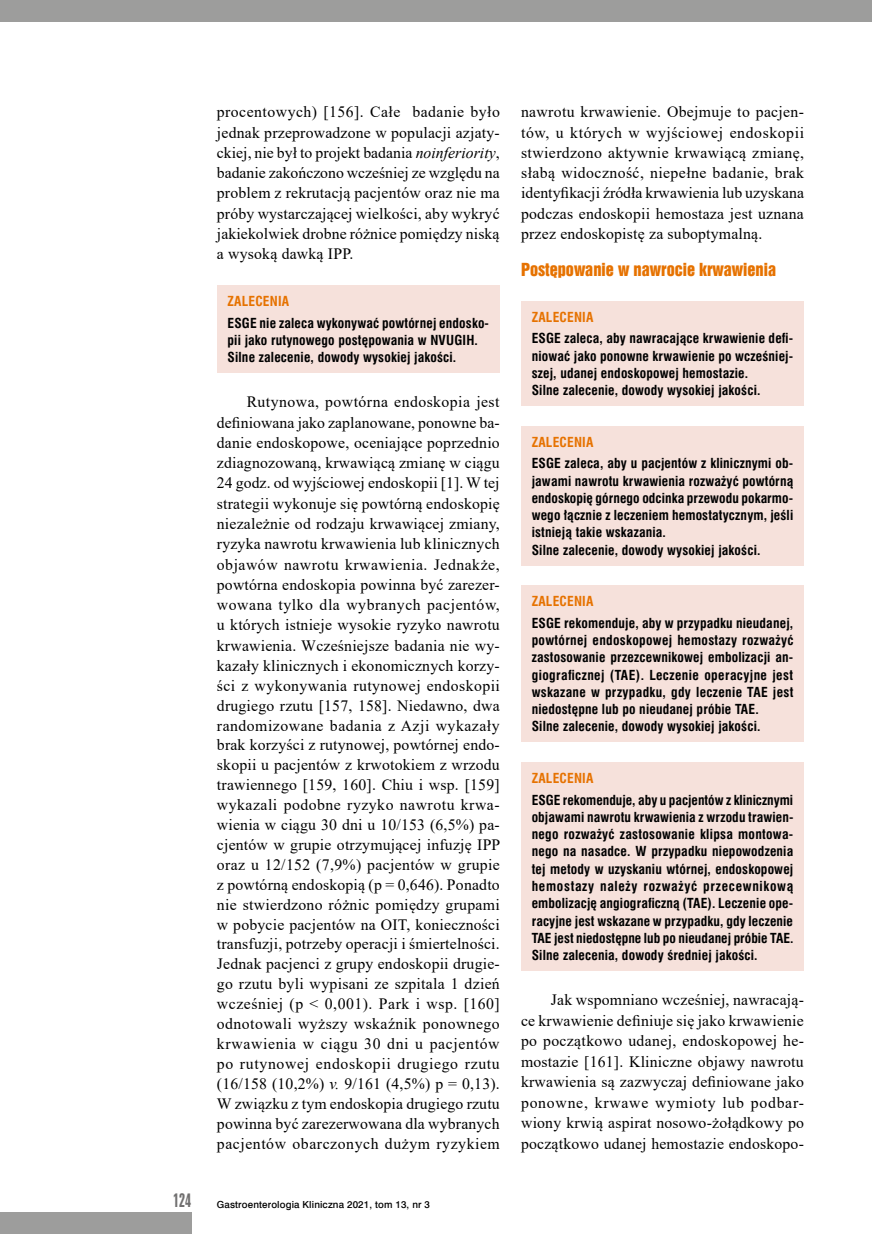
<style>
.page{position:relative;width:872px;height:1234px;background:#fff}
.page>*{position:absolute;margin:0;border:0;box-sizing:border-box;transform-origin:0 0}
.t1{font:18px "Swis 924 EU";color:#706f6f}
.t2{font:16.5px "Swis 921 EU";color:#e67200}
.t3{font:15.75px/20.1px "Times New Roman";letter-spacing:.015em;color:#000;text-align:justify}
.t4{font:700 13.5px/17.2px "Swis 721 Cn EU";letter-spacing:.01em;color:#000}
.t5{font:700 13.5px "Swis 721 Cn EU";letter-spacing:.015em;color:#e67200}
.t6{font:9.75px "Swis 721 Md EU";letter-spacing:.015em;color:#000}
.s1{font-style:italic}
</style>
<div class="page">
<div style="left:0;top:0;width:872px;height:21px;background:#9d9d9c"></div>
<div style="left:0;top:1212px;width:191px;height:21px;background:#9d9d9c"></div>
<div style="left:217px;top:285px;width:283px;height:88px;background:#f6e1db"></div>
<div style="left:521px;top:301px;width:283px;height:104px;background:#f6e1db"></div>
<div style="left:521px;top:426px;width:283px;height:139px;background:#f6e1db"></div>
<div style="left:521px;top:585px;width:283px;height:157px;background:#f6e1db"></div>
<div style="left:521px;top:762px;width:283px;height:208px;background:#f6e1db"></div>
<p class="t3" style="left:217px;top:101px;width:284px">procentowych) [156]. Całe badanie było jednak przeprowadzone w populacji azjaty&shy;ckiej, nie był to projekt badania <span class="s1">noinferiority</span>, badanie zakończono wcześniej ze względu na problem z rekrutacją pacjentów oraz nie ma próby wystarczającej wielkości, aby wykryć jakiekolwiek drobne różnice pomiędzy niską a wysoką dawką IPP.</p>
<p class="t5" style="left:227px;top:293px;width:63px">ZALECENIA</p>
<p class="t4" style="left:227px;top:315px;width:263px">ESGE nie zaleca wykonywać powtórnej endosko&shy;pii jako rutynowego postępowania w NVUGIH.<br>Silne zalecenie, dowody wysokiej jakości.</p>
<p class="t3" style="left:217px;top:391px;width:285px;text-indent:30px">Rutynowa, powtórna endoskopia jest definiowana jako zaplanowane, ponowne ba&shy;danie endoskopowe, oceniające poprzednio zdiagnozowaną, krwawiącą zmianę w ciągu 24 godz. od wyjściowej endoskopii [1]. W tej strategii wykonuje się powtórną endoskopię niezależnie od rodzaju krwawiącej zmiany, ryzyka nawrotu krwawienia lub klinicznych objawów nawrotu krwawienia. Jednakże, powtórna endoskopia powinna być zarezer&shy;wowana tylko dla wybranych pacjentów, u których istnieje wysokie ryzyko nawrotu krwawienia. Wcześniejsze badania nie wy&shy;kazały klinicznych i ekonomicznych korzy&shy;ści z wykonywania rutynowej endoskopii drugiego rzutu [157, 158]. Niedawno, dwa randomizowane badania z Azji wykazały brak korzyści z rutynowej, powtórnej endo&shy;skopii u pacjentów z krwotokiem z wrzodu trawiennego [159, 160]. Chiu i wsp. [159] wykazali podobne ryzyko nawrotu krwa&shy;wienia w ciągu 30 dni u 10/153 (6,5%) pa&shy;cjentów w grupie otrzymującej infuzję IPP oraz u 12/152 (7,9%) pacjentów w grupie z powtórną endoskopią (p = 0,646). Ponadto nie stwierdzono różnic pomiędzy grupami w pobycie pacjentów na OIT, konieczności transfuzji, potrzeby operacji i śmiertelności.<br>Jednak pacjenci z grupy endoskopii drugie&shy;go rzutu byli wypisani ze szpitala 1 dzień wcześniej (p &lt; 0,001). Park i wsp. [160] odnotowali wyższy wskaźnik ponownego krwawienia w ciągu 30 dni u pacjentów po rutynowej endoskopii drugiego rzutu (16/158 (10,2%) <span class="s1">v.</span> 9/161 (4,5%) p = 0,13).<br>W związku z tym endoskopia drugiego rzutu powinna być zarezerwowana dla wybranych pacjentów obarczonych dużym ryzykiem</p>
<p class="t1" style="left:173px;top:1188px;width:20px">124</p>
<p class="t6" style="left:217px;top:1198px;width:215px">Gastroenterologia Kliniczna 2021, tom 13, nr 3</p>
<p class="t3" style="left:521px;top:101px;width:284px">nawrotu krwawienie. Obejmuje to pacjen&shy;tów, u których w wyjściowej endoskopii stwierdzono aktywnie krwawiącą zmianę, słabą widoczność, niepełne badanie, brak identyfikacji źródła krwawienia lub uzyskana podczas endoskopii hemostaza jest uznana przez endoskopistę za suboptymalną.</p>
<p class="t2" style="left:521px;top:259px;width:256px">Postępowanie w nawrocie krwawienia</p>
<p class="t5" style="left:532px;top:309px;width:63px">ZALECENIA</p>
<p class="t4" style="left:532px;top:330px;width:263px">ESGE zaleca, aby nawracające krwawienie defi&shy;niować jako ponowne krwawienie po wcześniej&shy;szej, udanej endoskopowej hemostazie.<br>Silne zalecenie, dowody wysokiej jakości.</p>
<p class="t5" style="left:532px;top:433px;width:63px">ZALECENIA</p>
<p class="t4" style="left:532px;top:455px;width:263px">ESGE zaleca, aby u pacjentów z klinicznymi ob&shy;jawami nawrotu krwawienia rozważyć powtórną endoskopię górnego odcinka przewodu pokarmo&shy;wego łącznie z leczeniem hemostatycznym, jeśli istnieją takie wskazania.<br>Silne zalecenie, dowody wysokiej jakości.</p>
<p class="t5" style="left:532px;top:593px;width:63px">ZALECENIA</p>
<p class="t4" style="left:532px;top:614px;width:263px">ESGE rekomenduje, aby w przypadku nieudanej, powtórnej endoskopowej hemostazy rozważyć zastosowanie przezcewnikowej embolizacji an&shy;giograficznej (TAE). Leczenie operacyjne jest wskazane w przypadku, gdy leczenie TAE jest niedostępne lub po nieudanej próbie TAE.<br>Silne zalecenie, dowody wysokiej jakości.</p>
<p class="t5" style="left:532px;top:770px;width:63px">ZALECENIA</p>
<p class="t4" style="left:532px;top:791px;width:263px;text-align:justify">ESGE rekomenduje, aby u pacjentów z klinicznymi objawami nawrotu krwawienia z wrzodu trawien&shy;nego rozważyć zastosowanie klipsa montowa&shy;nego na nasadce. W przypadku niepowodzenia tej metody w uzyskaniu wtórnej, endoskopowej hemostazy należy rozważyć przecewnikową embolizację angiograficzną (TAE). Leczenie ope&shy;racyjne jest wskazane w przypadku, gdy leczenie TAE jest niedostępne lub po nieudanej próbie TAE.<br>Silne zalecenia, dowody średniej jakości.</p>
<p class="t3" style="left:521px;top:989px;width:284px;text-indent:30px">Jak wspomniano wcześniej, nawracają&shy;ce krwawienie definiuje się jako krwawienie po początkowo udanej, endoskopowej he&shy;mostazie [161]. Kliniczne objawy nawrotu krwawienia są zazwyczaj definiowane jako ponowne, krwawe wymioty lub podbar&shy;wiony krwią aspirat nosowo-żołądkowy po początkowo udanej hemostazie endoskopo-</p>
</div>
